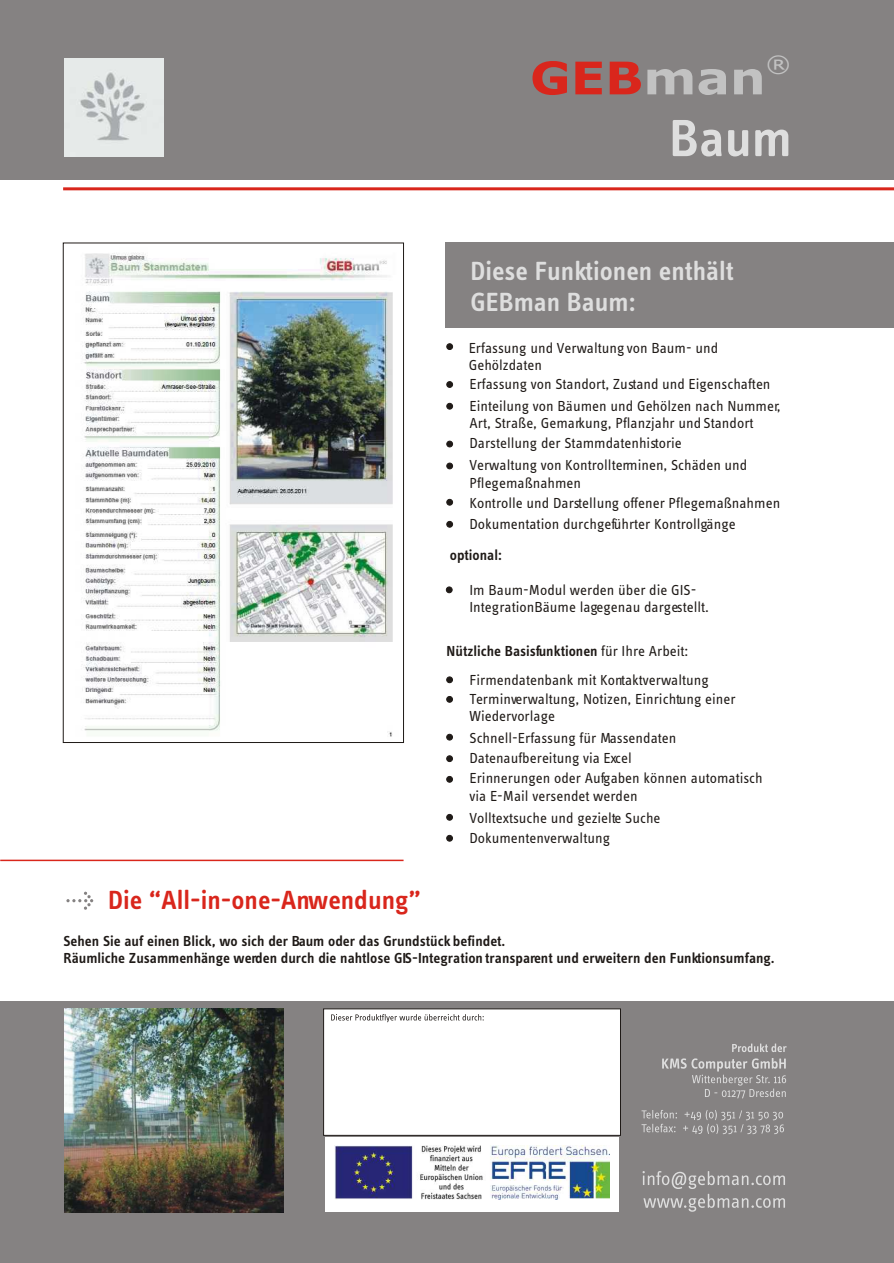
<style>
.page{position:relative;width:894px;height:1263px;background:#fff}
.page>*{position:absolute;margin:0;border:0;box-sizing:border-box;transform-origin:0 0}
.t1{font:54px "Info Text Semibold Tf";color:#dedede}
.t2{font:700 45px "Verdana";color:#d9261c;scale:1.12 1}
.t3{font:600 27.15px/31.3px "Info Text";color:#dedede}
.t4{font:600 27.15px "Info Text";color:#d9261c}
.t5{font:22.5px "Verdana";color:#c2c2c2;scale:1.12 1}
.t6{font:15px/17.2px "Info Text";color:#1f1a17}
.t7{font:600 15px/17.2px "Info Text";color:#1f1a17}
.s1{color:#c2c2c2}
.s2{font-weight:400}
</style>
<div class="page">
<div style="left:0;top:1002px;width:894px;height:261px;background:#858282"></div>
<div style="left:445px;top:243px;width:449px;height:85px;background:#858282"></div>
<hr style="left:63px;top:187px;width:831px;height:3px;background:#d9261c">
<div style="left:0;top:0;width:894px;height:179px;background:#858282"></div>
<svg style="left:66px;top:891px;width:27px;height:19px"></svg>
<hr style="left:0;top:860px;width:404px;height:1px;background:#d9261c">
<img style="left:64px;top:58px;width:100px;height:99px">
<img style="left:64px;top:1009px;width:220px;height:203px">
<img style="left:82px;top:253px;width:311px;height:484px">
<svg style="left:662px;top:1044px;width:125px;height:54px"></svg>
<svg style="left:642px;top:1110px;width:142px;height:24px"></svg>
<svg style="left:643px;top:1171px;width:142px;height:41px"></svg>
<div style="left:323px;top:1009px;width:298px;height:127px;background:#fff;border:1px solid #1f1a17"></div>
<svg style="left:331px;top:1014px;width:153px;height:8px"></svg>
<div style="left:325px;top:1137px;width:294px;height:74px;background:#fff"></div>
<img style="left:335px;top:1146px;width:274px;height:54px">
<svg style="left:447px;top:677px;width:6px;height:6px"></svg>
<svg style="left:447px;top:381px;width:6px;height:7px"></svg>
<svg style="left:447px;top:696px;width:6px;height:6px"></svg>
<svg style="left:447px;top:403px;width:6px;height:6px"></svg>
<svg style="left:447px;top:734px;width:6px;height:6px"></svg>
<svg style="left:447px;top:441px;width:6px;height:6px"></svg>
<svg style="left:447px;top:756px;width:6px;height:6px"></svg>
<svg style="left:447px;top:463px;width:6px;height:6px"></svg>
<svg style="left:447px;top:776px;width:6px;height:6px"></svg>
<svg style="left:447px;top:499px;width:6px;height:6px"></svg>
<svg style="left:447px;top:521px;width:6px;height:6px"></svg>
<svg style="left:447px;top:814px;width:6px;height:6px"></svg>
<svg style="left:447px;top:344px;width:6px;height:6px"></svg>
<svg style="left:447px;top:835px;width:6px;height:6px"></svg>
<svg style="left:446px;top:587px;width:6px;height:6px"></svg>
<h2 class="t2" style="left:530px;top:60px;width:212px">GEB<span class="s1">man</span></h2>
<h3 class="t5" style="left:766px;top:55px;width:24px">®</h3>
<h1 class="t1" style="left:669px;top:115px;width:124px">Baum</h1>
<h3 class="t3" style="left:470px;top:257px;width:265px">Diese Funktionen enthält<br>GEBman Baum:</h3>
<p class="t6" style="left:469px;top:341px;width:251px">Erfassung und Verwaltung von Baum- und<br>Gehölzdaten</p>
<p class="t6" style="left:469px;top:377px;width:303px">Erfassung von Standort, Zustand und Eigenschaften</p>
<p class="t6" style="left:469px;top:398px;width:313px">Einteilung von Bäumen und Gehölzen nach Nummer,<br>Art, Straße, Gemarkung, Pflanzjahr und Standort</p>
<p class="t6" style="left:469px;top:436px;width:214px">Darstellung der Stammdatenhistorie</p>
<p class="t6" style="left:469px;top:458px;width:279px">Verwaltung von Kontrollterminen, Schäden und<br>Pflegemaßnahmen</p>
<p class="t6" style="left:469px;top:495px;width:312px">Kontrolle und Darstellung offener Pflegemaßnahmen</p>
<p class="t6" style="left:469px;top:517px;width:268px">Dokumentation durchgeführter Kontrollgänge</p>
<p class="t7" style="left:450px;top:548px;width:54px">optional:</p>
<p class="t6" style="left:469px;top:582px;width:241px">Im Baum-Modul werden über die GIS-<br>IntegrationBäume lagegenau dargestellt.</p>
<p class="t7" style="left:447px;top:644px;width:243px">Nützliche Basisfunktionen <span class="s2">für Ihre Arbeit:</span></p>
<p class="t6" style="left:469px;top:673px;width:241px">Firmendatenbank mit Kontaktverwaltung</p>
<p class="t6" style="left:469px;top:692px;width:268px">Terminverwaltung, Notizen, Einrichtung einer<br>Wiedervorlage</p>
<p class="t6" style="left:469px;top:730px;width:208px">Schnell-Erfassung für Massendaten</p>
<p class="t6" style="left:469px;top:751px;width:164px">Datenaufbereitung via Excel</p>
<p class="t6" style="left:469px;top:771px;width:295px">Erinnerungen oder Aufgaben können automatisch via E-Mail versendet werden</p>
<p class="t6" style="left:469px;top:810px;width:193px">Volltextsuche und gezielte Suche</p>
<h3 class="t4" style="left:108px;top:888px;width:314px">Die “All-in-one-Anwendung”</h3>
<p class="t6" style="left:469px;top:831px;width:142px">Dokumentenverwaltung</p>
<p class="t7" style="left:63px;top:933px;width:713px">Sehen Sie auf einen Blick, wo sich der Baum oder das Grundstück befindet.<br>Räumliche Zusammenhänge werden durch die nahtlose GIS-Integration transparent und erweitern den Funktionsumfang.</p>
</div>
